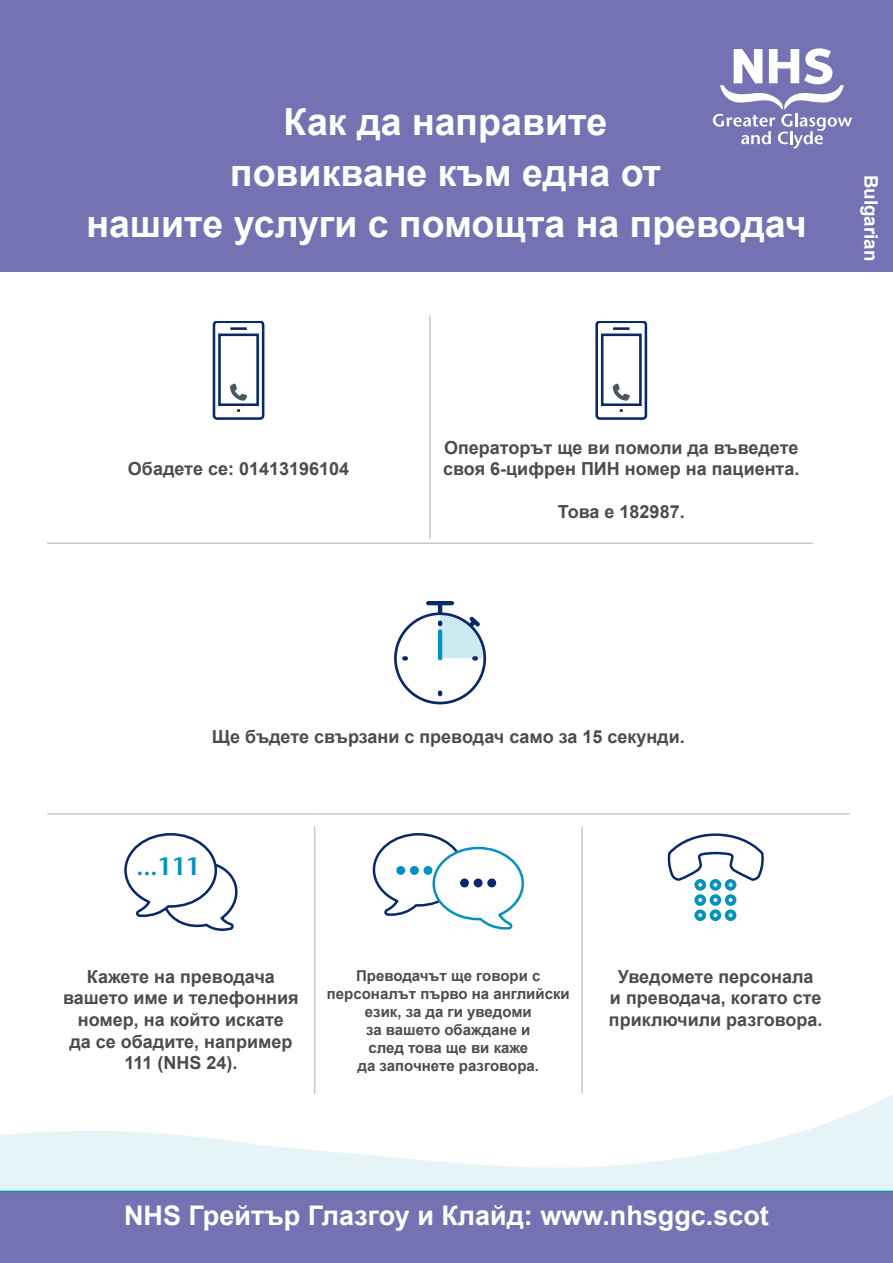
<style>
.page{position:relative;width:893px;height:1263px;background:#fff}
.page>*{position:absolute;margin:0;border:0;box-sizing:border-box;transform-origin:0 0}
.t1{font:700 37.5px/51px "Arial";color:#fff;text-align:center}
.t2{font:700 27px "Arial";color:#fff}
.t3{font:600 24.6px "Stone Sans";color:#0391bf}
.t4{font:700 18.75px "Arial";color:#fff}
.t5{font:700 18px/21.6px "Arial";color:#4b4c4d;text-align:center}
.t6{font:700 15px/18px "Arial";color:#4b4c4d;text-align:center}
</style>
<div class="page">
<svg style="left:0;top:917px;width:893px;height:274px"></svg>
<div style="left:0;top:0;width:893px;height:272px;background:#7572b4"></div>
<hr style="left:429px;top:315px;width:2px;height:119px;background:#c7c8ca">
<hr style="left:429px;top:434px;width:2px;height:105px;background:#c7c8ca">
<hr style="left:47px;top:542px;width:383px;height:2px;background:#c7c8ca">
<hr style="left:430px;top:542px;width:383px;height:2px;background:#c7c8ca">
<div style="left:213px;top:321px;width:51px;height:99px;border:3px solid #092869;border-radius:3px"></div>
<div style="left:218px;top:334px;width:41px;height:72px;border:3px solid #092869"></div>
<hr style="left:230px;top:327px;width:17px;height:3px;background:#092869">
<svg style="left:230px;top:384px;width:17px;height:17px"></svg>
<div style="left:595px;top:321px;width:52px;height:99px;border:3px solid #092869;border-radius:3px"></div>
<div style="left:601px;top:334px;width:41px;height:72px;border:3px solid #092869"></div>
<hr style="left:613px;top:327px;width:16px;height:3px;background:#092869">
<svg style="left:613px;top:384px;width:17px;height:17px"></svg>
<hr style="left:314px;top:827px;width:1px;height:137px;background:#c7c8ca">
<hr style="left:581px;top:827px;width:2px;height:137px;background:#c7c8ca">
<hr style="left:314px;top:964px;width:1px;height:130px;background:#c7c8ca">
<hr style="left:581px;top:964px;width:2px;height:130px;background:#c7c8ca">
<hr style="left:47px;top:813px;width:268px;height:2px;background:#c7c8ca">
<hr style="left:315px;top:813px;width:267px;height:2px;background:#c7c8ca">
<hr style="left:582px;top:813px;width:267px;height:2px;background:#c7c8ca">
<div style="left:394px;top:612px;width:92px;height:92px;border:3px solid #092869;border-radius:50%"></div>
<svg style="left:438px;top:690px;width:4px;height:6px"></svg>
<svg style="left:402px;top:656px;width:6px;height:4px"></svg>
<hr style="left:426px;top:601px;width:28px;height:4px;background:#092869;border-radius:2px">
<svg style="left:438px;top:602px;width:47px;height:58px"></svg>
<svg style="left:124px;top:833px;width:114px;height:97px"></svg>
<svg style="left:372px;top:833px;width:152px;height:97px"></svg>
<div style="left:487px;top:878px;width:9px;height:9px;background:#092869;border-radius:50%"></div>
<div style="left:474px;top:878px;width:9px;height:9px;background:#092869;border-radius:50%"></div>
<div style="left:460px;top:878px;width:9px;height:9px;background:#092869;border-radius:50%"></div>
<svg style="left:667px;top:833px;width:98px;height:88px"></svg>
<div style="left:0;top:1191px;width:893px;height:72px;background:#7572b4"></div>
<svg style="left:713px;top:48px;width:139px;height:101px"></svg>
<p class="t1" style="left:86px;top:97px;width:722px">Как да направите<br>повикване към една от<br>нашите услуги с помощта на преводач</p>
<p class="t4" style="left:884px;top:175px;width:88px;rotate:90deg">Bulgarian</p>
<p class="t5" style="left:128px;top:458px;width:223px">Обадете се: 01413196104</p>
<p class="t5" style="left:443px;top:437px;width:358px;text-align:left">Операторът ще ви помоли да въведете своя 6-цифрен ПИН номер на пациента.</p>
<p class="t5" style="left:558px;top:501px;width:128px">Това е 182987.</p>
<p class="t5" style="left:212px;top:726px;width:474px">Ще бъдете свързани с преводач само за 15 секунди.</p>
<h3 class="t3" style="left:136px;top:852px;width:65px">...111</h3>
<p class="t5" style="left:63px;top:966px;width:237px">Кажете на преводача вашето име и телефонния номер, на който искате<br>да се обадите, например<br>111 (NHS 24).</p>
<p class="t6" style="left:356px;top:966px;width:186px">Преводачът ще говори с</p>
<p class="t6" style="left:327px;top:984px;width:244px">персоналът първо на английски език, за да ги уведоми</p>
<p class="t6" style="left:366px;top:1020px;width:166px;text-align:left">за вашето обаждане и след това ще ви каже</p>
<p class="t6" style="left:358px;top:1056px;width:183px">да започнете разговора.</p>
<p class="t5" style="left:609px;top:966px;width:215px">Уведомете персонала<br>и преводача, когато сте приключили разговора.</p>
<p class="t2" style="left:124px;top:1196px;width:646px">NHS Грейтър Глазгоу и Клайд: www.nhsggc.scot</p>
</div>
